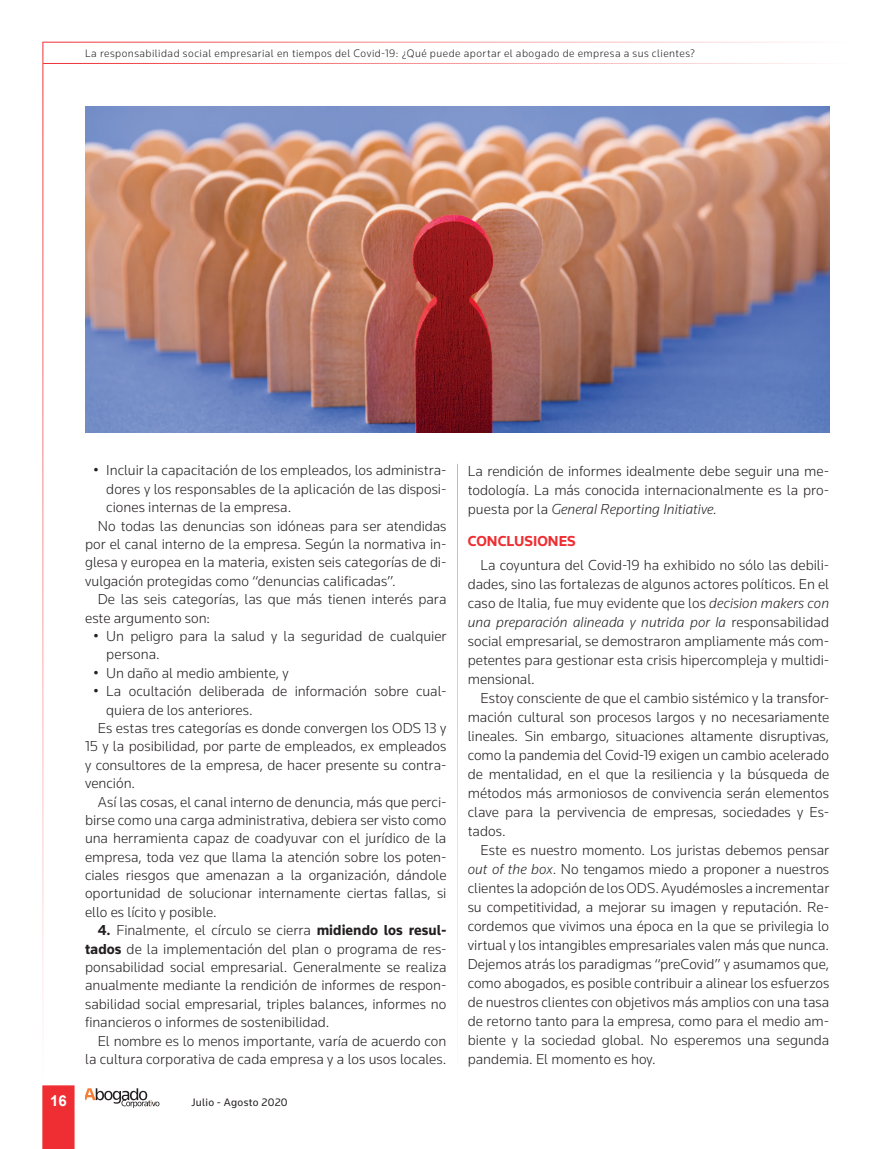
<style>
.page{position:relative;width:893px;height:1149px;background:#fff}
.page>*{position:absolute;margin:0;border:0;box-sizing:border-box;transform-origin:0 0}
.t1{font:300 15px/19px "Knowledge";color:#231f20;text-align:justify}
.t2{font:700 15px "Knowledge";color:#ee2e32}
.t3{font:700 15px "Arial";color:#fff}
.t4{font:300 11.25px "Knowledge";letter-spacing:.045em;color:#231f20}
.t5{font:11.25px "Knowledge";letter-spacing:.025em;color:#231f20}
.s1{font-weight:700}
.s2{font-style:italic}
</style>
<div class="page">
<img style="left:85px;top:106px;width:744px;height:326px">
<hr style="left:43px;top:42px;width:1px;height:1043px;background:#ee2e32">
<div style="left:43px;top:1085px;width:31px;height:63px;background:#ee2e32"></div>
<hr style="left:43px;top:42px;width:807px;height:1px;background:#ee2e32">
<hr style="left:43px;top:63px;width:807px;height:1px;background:#ee2e32">
<svg style="left:85px;top:1088px;width:74px;height:19px"></svg>
<hr style="left:457px;top:463px;width:1px;height:600px;background:#f7a58e">
<p class="t4" style="left:85px;top:46px;width:612px">La responsabilidad social empresarial en tiempos del Covid-19: ¿Qué puede aportar el abogado de empresa a sus clientes?</p>
<p class="t1" style="left:94px;top:460px;width:354px">• Incluir la capacitación de los empleados, los administra-</p>
<p class="t1" style="left:106px;top:479px;width:342px">dores y los responsables de la aplicación de las disposi-</p>
<p class="t1" style="left:106px;top:497px;width:187px">ciones internas de la empresa.</p>
<p class="t1" style="left:98px;top:515px;width:350px">No todas las denuncias son idóneas para ser atendidas</p>
<p class="t1" style="left:85px;top:534px;width:363px">por el canal interno de la empresa. Según la normativa in-</p>
<p class="t1" style="left:85px;top:552px;width:363px">glesa y europea en la materia, existen seis categorías de di-</p>
<p class="t1" style="left:85px;top:571px;width:312px">vulgación protegidas como “denuncias calificadas”.</p>
<p class="t1" style="left:98px;top:589px;width:350px">De las seis categorías, las que más tienen interés para</p>
<p class="t1" style="left:85px;top:607px;width:127px">este argumento son:</p>
<p class="t1" style="left:106px;top:626px;width:342px;line-height:18.3px;text-indent:-13px">• Un peligro para la salud y la seguridad de cualquier persona.</p>
<p class="t1" style="left:94px;top:662px;width:196px">• Un daño al medio ambiente, y</p>
<p class="t1" style="left:94px;top:681px;width:354px">• La ocultación deliberada de información sobre cual-</p>
<p class="t1" style="left:106px;top:699px;width:148px">quiera de los anteriores.</p>
<p class="t1" style="left:98px;top:718px;width:350px">Es estas tres categorías es donde convergen los ODS 13 y</p>
<p class="t1" style="left:85px;top:736px;width:363px">15 y la posibilidad, por parte de empleados, ex empleados</p>
<p class="t1" style="left:85px;top:754px;width:363px">y consultores de la empresa, de hacer presente su contra-</p>
<p class="t1" style="left:85px;top:773px;width:52px">vención.</p>
<p class="t1" style="left:98px;top:791px;width:350px">Así las cosas, el canal interno de denuncia, más que perci-</p>
<p class="t1" style="left:85px;top:809px;width:363px">birse como una carga administrativa, debiera ser visto como</p>
<p class="t1" style="left:85px;top:828px;width:363px">una herramienta capaz de coadyuvar con el jurídico de la</p>
<p class="t1" style="left:85px;top:846px;width:363px">empresa, toda vez que llama la atención sobre los poten-</p>
<p class="t1" style="left:85px;top:865px;width:363px">ciales riesgos que amenazan a la organización, dándole</p>
<p class="t1" style="left:85px;top:883px;width:363px">oportunidad de solucionar internamente ciertas fallas, si</p>
<p class="t1" style="left:85px;top:901px;width:133px">ello es lícito y posible.</p>
<p class="t1" style="left:85px;top:920px;width:363px;line-height:18.3px;text-indent:13px"><span class="s1">4.</span> Finalmente, el círculo se cierra <span class="s1">midiendo los resul&shy;tados</span> de la implementación del plan o programa de res&shy;ponsabilidad social empresarial. Generalmente se realiza anualmente mediante la rendición de informes de respon&shy;sabilidad social empresarial, triples balances, informes no financieros o informes de sostenibilidad.</p>
<p class="t1" style="left:85px;top:1030px;width:363px;line-height:18.3px;text-align:right">El nombre es lo menos importante, varía de acuerdo con la cultura corporativa de cada empresa y a los usos locales.</p>
<p class="t3" style="left:50px;top:1089px;width:18px">16</p>
<p class="t5" style="left:191px;top:1095px;width:98px">Julio - Agosto 2020</p>
<p class="t1" style="left:468px;top:460px;width:363px">La rendición de informes idealmente debe seguir una me&shy;todología. La más conocida internacionalmente es la pro&shy;puesta por la <span class="s2">General Reporting Initiative.</span></p>
<p class="t2" style="left:468px;top:531px;width:110px">CONCLUSIONES</p>
<p class="t1" style="left:468px;top:554px;width:363px;text-indent:13px">La coyuntura del Covid-19 ha exhibido no sólo las debili&shy;dades, sino las fortalezas de algunos actores políticos. En el caso de Italia, fue muy evidente que los <span class="s2">decision makers con una preparación alineada y nutrida por la</span> responsabilidad social empresarial, se demostraron ampliamente más com&shy;petentes para gestionar esta crisis hipercompleja y multidi&shy;mensional.</p>
<p class="t1" style="left:468px;top:687px;width:363px;text-indent:13px">Estoy consciente de que el cambio sistémico y la transfor&shy;mación cultural son procesos largos y no necesariamente lineales. Sin embargo, situaciones altamente disruptivas, como la pandemia del Covid-19 exigen un cambio acelerado de mentalidad, en el que la resiliencia y la búsqueda de métodos más armoniosos de convivencia serán elementos clave para la pervivencia de empresas, sociedades y Es&shy;tados.</p>
<p class="t1" style="left:468px;top:839px;width:363px;text-indent:13px">Este es nuestro momento. Los juristas debemos pensar <span class="s2">out of the box</span>. No tengamos miedo a proponer a nuestros clientes la adopción de los ODS. Ayudémosles a incrementar su competitividad, a mejorar su imagen y reputación. Re&shy;cordemos que vivimos una época en la que se privilegia lo virtual y los intangibles empresariales valen más que nunca.<br>Dejemos atrás los paradigmas “preCovid” y asumamos que, como abogados, es posible contribuir a alinear los esfuerzos de nuestros clientes con objetivos más amplios con una tasa de retorno tanto para la empresa, como para el medio am&shy;biente y la sociedad global. No esperemos una segunda pandemia. El momento es hoy.</p>
</div>
